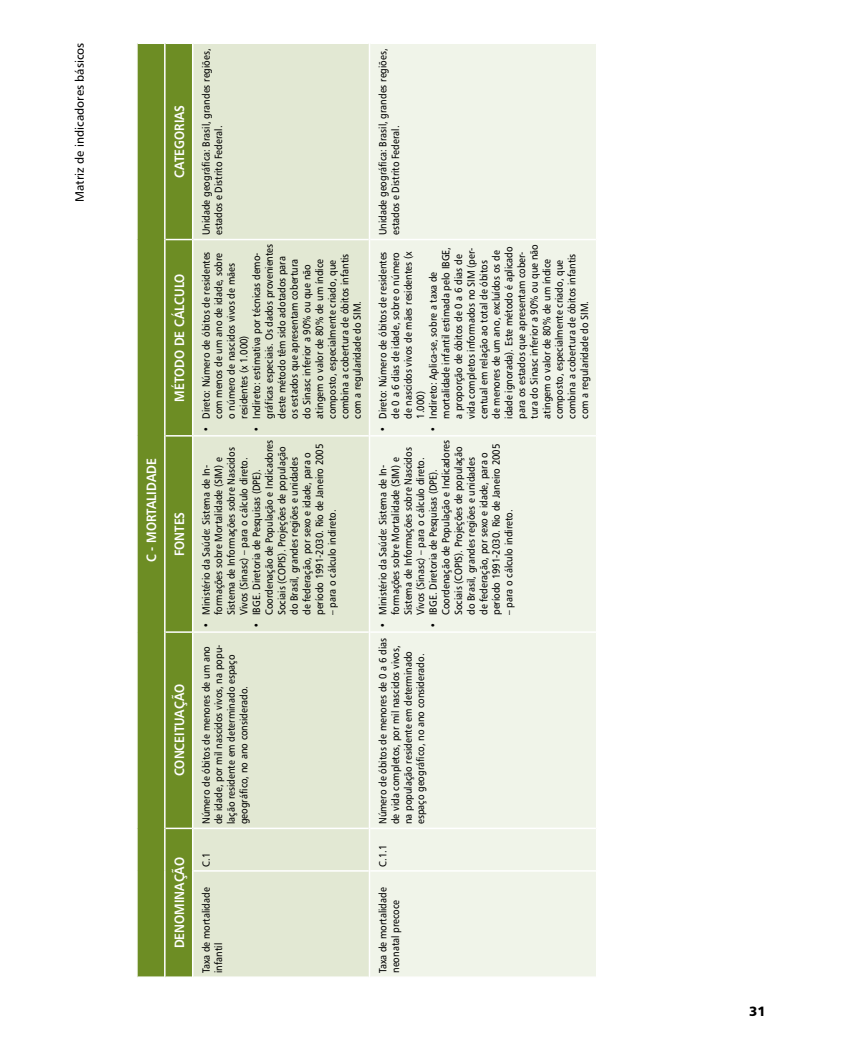
<style>
.page{position:relative;width:851px;height:1063px;background:#fff}
.page>*{position:absolute;margin:0;border:0;box-sizing:border-box;transform-origin:0 0}
.t1{font:13.5px "Humanist 777 BT Bold B";color:#fff;scale:.9 1}
.t2{font:13.5px "Humanist 777 BT Black B";color:#000}
.t3{font:12px "Humanist 777 BT Roman B";color:#000}
.t4{font:10.5px/12.6px "Humanist 777 BT Roman B";color:#000;scale:.9 1}
</style>
<div class="page">
<div style="left:138px;top:44px;width:54px;height:932px;background:#6d8d24"></div>
<div style="left:193px;top:44px;width:175px;height:932px;background:#e2e8d3"></div>
<div style="left:370px;top:44px;width:226px;height:932px;background:#f0f4e9"></div>
<hr style="left:164px;top:871px;width:1px;height:107px;background:#fff">
<hr style="left:164px;top:828px;width:1px;height:43px;background:#fff">
<hr style="left:164px;top:632px;width:1px;height:196px;background:#fff">
<svg style="left:165px;top:828px;width:27px;height:1px"></svg>
<hr style="left:164px;top:436px;width:1px;height:196px;background:#fff">
<hr style="left:165px;top:631px;width:27px;height:2px;background:#fff">
<hr style="left:164px;top:240px;width:1px;height:196px;background:#fff">
<hr style="left:165px;top:435px;width:27px;height:2px;background:#fff">
<hr style="left:164px;top:43px;width:1px;height:197px;background:#fff">
<svg style="left:165px;top:239px;width:27px;height:1px"></svg>
<hr style="left:193px;top:870px;width:175px;height:2px;background:#fff">
<hr style="left:193px;top:828px;width:175px;height:1px;background:#fff">
<hr style="left:193px;top:631px;width:175px;height:2px;background:#fff">
<hr style="left:193px;top:435px;width:175px;height:2px;background:#fff">
<hr style="left:193px;top:239px;width:175px;height:1px;background:#fff">
<hr style="left:370px;top:870px;width:226px;height:2px;background:#fff">
<hr style="left:370px;top:828px;width:226px;height:1px;background:#fff">
<hr style="left:370px;top:631px;width:226px;height:2px;background:#fff">
<hr style="left:370px;top:435px;width:226px;height:2px;background:#fff">
<hr style="left:370px;top:239px;width:226px;height:1px;background:#fff">
<p class="t3" style="left:72px;top:202px;width:161px;rotate:-90deg">Matriz de indicadores básicos</p>
<p class="t1" style="left:143px;top:562px;width:117px;rotate:-90deg">C - MORTALIDADE</p>
<p class="t1" style="left:171px;top:178px;width:83px;rotate:-90deg">CATEGORIAS</p>
<p class="t1" style="left:171px;top:402px;width:144px;rotate:-90deg">MÉTODO DE CÁLCULO</p>
<p class="t1" style="left:171px;top:556px;width:51px;rotate:-90deg">FONTES</p>
<p class="t1" style="left:171px;top:776px;width:104px;rotate:-90deg">CONCEITUAÇÃO</p>
<p class="t1" style="left:171px;top:948px;width:103px;rotate:-90deg">DENOMINAÇÃO</p>
<p class="t4" style="left:199px;top:235px;width:209px;rotate:-90deg">Unidade geográfica: Brasil, grandes regiões, estados e Distrito Federal.</p>
<p class="t4" style="left:199px;top:419px;width:187px;text-indent:-13px;rotate:-90deg">• Direto: Número de óbitos de residentes com menos de um ano de idade, sobre o número de nascidos vivos de mães residentes (x 1.000)</p>
<p class="t4" style="left:250px;top:419px;width:196px;text-indent:-13px;rotate:-90deg">• Indireto: estimativa por técnicas demo&shy;gráficas especiais. Os dados provenientes deste método têm sido adotados para<br>os estados que apresentam cobertura<br>do Sinasc inferior a 90% ou que não atingem o valor de 80% de um índice composto, especialmente criado, que combina a cobertura de óbitos infantis com a regularidade do SIM.</p>
<p class="t4" style="left:199px;top:615px;width:188px;text-indent:-13px;rotate:-90deg">• Ministério da Saúde: Sistema de In&shy;formações sobre Mortalidade (SIM) e Sistema de Informações sobre Nascidos Vivos (Sinasc) – para o cálculo direto.</p>
<p class="t4" style="left:250px;top:615px;width:196px;text-indent:-13px;rotate:-90deg">• IBGE. Diretoria de Pesquisas (DPE).<br>Coordenação de População e Indicadores Sociais (COPIS). Projeções de população do Brasil, grandes regiões e unidades<br>de federação, por sexo e idade, para o período 1991-2030. Rio de Janeiro 2005</p>
<p class="t4" style="left:325px;top:615px;width:119px;rotate:-90deg">– para o cálculo indireto.</p>
<p class="t4" style="left:199px;top:824px;width:201px;rotate:-90deg">Número de óbitos de menores de um ano de idade, por mil nascidos vivos, na popu&shy;lação residente em determinado espaço geográfico, no ano considerado.</p>
<p class="t4" style="left:199px;top:867px;width:17px;rotate:-90deg">C.1</p>
<p class="t4" style="left:199px;top:973px;width:96px;rotate:-90deg">Taxa de mortalidade infantil</p>
<p class="t4" style="left:376px;top:235px;width:209px;rotate:-90deg">Unidade geográfica: Brasil, grandes regiões, estados e Distrito Federal.</p>
<p class="t4" style="left:376px;top:419px;width:187px;text-align:justify;text-indent:-13px;rotate:-90deg">• Direto: Número de óbitos de residentes de 0 a 6 dias de idade, sobre o número de nascidos vivos de mães residentes (x 1.000)</p>
<p class="t4" style="left:426px;top:419px;width:195px;text-indent:-13px;rotate:-90deg">• Indireto: Aplica-se, sobre a taxa de mortalidade infantil estimada pelo IBGE, a proporção de óbitos de 0 a 6 dias de vida completos informados no SIM (per&shy;centual em relação ao total de óbitos<br>de menores de um ano, excluídos os de idade ignorada). Este método é aplicado para os estados que apresentam cober&shy;tura do Sinasc inferior a 90% ou que não atingem o valor de 80% de um índice composto, especialmente criado, que combina a cobertura de óbitos infantis com a regularidade do SIM.</p>
<p class="t4" style="left:376px;top:615px;width:188px;text-indent:-13px;rotate:-90deg">• Ministério da Saúde: Sistema de In&shy;formações sobre Mortalidade (SIM) e Sistema de Informações sobre Nascidos Vivos (Sinasc) – para o cálculo direto.</p>
<p class="t4" style="left:426px;top:615px;width:196px;text-indent:-13px;rotate:-90deg">• IBGE. Diretoria de Pesquisas (DPE).<br>Coordenação de População e Indicadores Sociais (COPIS). Projeções de população do Brasil, grandes regiões e unidades<br>de federação, por sexo e idade, para o período 1991-2030. Rio de Janeiro 2005</p>
<p class="t4" style="left:502px;top:615px;width:119px;rotate:-90deg">– para o cálculo indireto.</p>
<p class="t4" style="left:376px;top:824px;width:208px;rotate:-90deg">Número de óbitos de menores de 0 a 6 dias de vida completos, por mil nascidos vivos, na população residente em determinado espaço geográfico, no ano considerado.</p>
<p class="t4" style="left:376px;top:867px;width:26px;rotate:-90deg">C.1.1</p>
<p class="t4" style="left:376px;top:973px;width:96px;rotate:-90deg">Taxa de mortalidade neonatal precoce</p>
<p class="t2" style="left:749px;top:1002px;width:18px">31</p>
</div>
